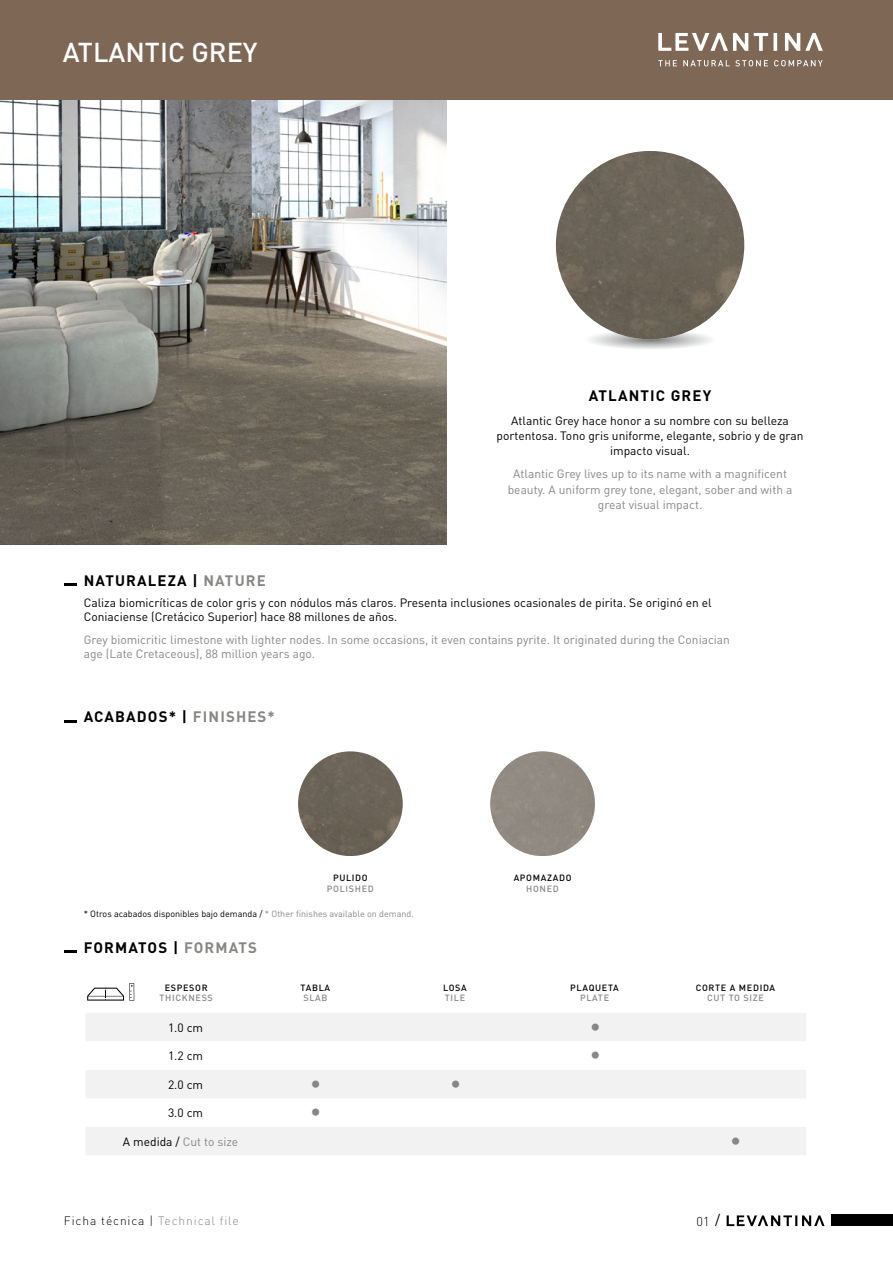
<style>
.page{position:relative;width:893px;height:1263px;background:#fff}
.page>*{position:absolute;margin:0;border:0;box-sizing:border-box;transform-origin:0 0}
.t1{font:500 27px "DIN";color:#fff}
.t2{font:27px "Minion Pro";color:#878786}
.t3{font:700 15px "DIN";letter-spacing:.075em;color:#000}
.t4{font:300 12.75px "DIN";color:#000}
.t5{font:12px/15.1px "DIN";color:#000;text-align:center}
.t6{font:12px/15.1px "DIN";color:#878786;text-align:center}
.t7{font:300 12px "DIN";letter-spacing:.075em;color:#000}
.t8{font:9px "DIN";color:#000}
.t9{font:500 9px "DIN";letter-spacing:.075em;color:#000}
.t10{font:500 9px "DIN";letter-spacing:.075em;color:#878786}
.s1{color:#878786}
.s2{color:#000}
.s3{font-weight:400;font-size:14.25px}
</style>
<div class="page">
<img style="left:0;top:100px;width:446px;height:444px">
<div style="left:0;top:0;width:893px;height:100px;background:#7e6855"></div>
<svg style="left:658px;top:33px;width:165px;height:33px"></svg>
<svg style="left:590px;top:329px;width:121px;height:20px"></svg>
<img style="left:556px;top:151px;width:188px;height:188px;border-radius:94px">
<svg style="left:64px;top:584px;width:13px;height:2px"></svg>
<svg style="left:64px;top:951px;width:13px;height:2px"></svg>
<svg style="left:87px;top:983px;width:47px;height:18px"></svg>
<svg style="left:86px;top:1013px;width:720px;height:142px;fill:#f2f2f2"></svg>
<svg style="left:86px;top:1041px;width:720px;height:29px"></svg>
<svg style="left:166px;top:1017px;width:39px;height:18px"></svg>
<svg style="left:164px;top:1077px;width:41px;height:15px"></svg>
<div style="left:119px;top:1129px;width:123px;height:21px;background:#f2f2f2"></div>
<div style="left:831px;top:1215px;width:62px;height:11px;background:#000"></div>
<svg style="left:727px;top:1215px;width:98px;height:11px"></svg>
<img style="left:298px;top:751px;width:105px;height:105px;border-radius:52px">
<div style="left:490px;top:751px;width:105px;height:105px;background:#8f8a81;border-radius:50%"></div>
<svg style="left:64px;top:720px;width:13px;height:2px"></svg>
<h1 class="t1" style="left:63px;top:34px;width:196px">ATLANTIC GREY</h1>
<p class="t3" style="left:589px;top:385px;width:124px">ATLANTIC GREY</p>
<p class="t5" style="left:497px;top:413px;width:308px">Atlantic Grey hace honor a su nombre con su belleza portentosa. Tono gris uniforme, elegante, sobrio y de gran impacto visual.</p>
<p class="t6" style="left:508px;top:467px;width:286px">Atlantic Grey lives up to its name with a magnificent beauty. A uniform grey tone, elegant, sober and with a great visual impact.</p>
<p class="t3" style="left:84px;top:570px;width:184px">NATURALEZA | <span class="s1">NATURE</span></p>
<p class="t5" style="left:84px;top:595px;width:629px;line-height:14.4px;text-align:left">Caliza biomicríticas de color gris y con nódulos más claros. Presenta inclusiones ocasionales de pirita. Se originó en el<br>Coniaciense (Cretácico Superior) hace 88 millones de años.</p>
<p class="t6" style="left:84px;top:633px;width:648px;line-height:14.4px;text-align:left">Grey biomicritic limestone with lighter nodes. In some occasions, it even contains pyrite. It originated during the Coniacian age (Late Cretaceous), 88 million years ago.</p>
<p class="t3" style="left:84px;top:707px;width:193px">ACABADOS* | <span class="s1">FINISHES*</span></p>
<p class="t9" style="left:333px;top:872px;width:36px">PULIDO</p>
<p class="t10" style="left:327px;top:883px;width:48px">POLISHED</p>
<p class="t8" style="left:84px;top:908px;width:332px">* Otros acabados disponibles bajo demanda / <span class="s1">* Other finishes available on demand.</span></p>
<p class="t3" style="left:84px;top:937px;width:175px">FORMATOS | <span class="s1">FORMATS</span></p>
<p class="t9" style="left:165px;top:981px;width:44px">ESPESOR</p>
<p class="t10" style="left:160px;top:992px;width:55px">THICKNESS</p>
<p class="t9" style="left:301px;top:981px;width:31px">TABLA</p>
<p class="t10" style="left:303px;top:992px;width:26px">SLAB</p>
<p class="t9" style="left:443px;top:981px;width:25px">LOSA</p>
<p class="t10" style="left:445px;top:992px;width:22px">TILE</p>
<p class="t9" style="left:514px;top:872px;width:59px">APOMAZADO</p>
<p class="t10" style="left:526px;top:883px;width:34px">HONED</p>
<p class="t9" style="left:570px;top:981px;width:50px">PLAQUETA</p>
<p class="t10" style="left:580px;top:992px;width:31px">PLATE</p>
<p class="t9" style="left:696px;top:981px;width:81px">CORTE A MEDIDA</p>
<p class="t10" style="left:707px;top:992px;width:58px">CUT TO SIZE</p>
<p class="t5" style="left:168px;top:1020px;width:37px">1.0 cm</p>
<h1 class="t2" style="left:590px;top:1006px;width:12px">•</h1>
<p class="t5" style="left:168px;top:1048px;width:37px">1.2 cm</p>
<h1 class="t2" style="left:590px;top:1034px;width:12px">•</h1>
<p class="t5" style="left:168px;top:1077px;width:37px">2.0 cm</p>
<h1 class="t2" style="left:310px;top:1063px;width:12px">•</h1>
<h1 class="t2" style="left:450px;top:1063px;width:12px">•</h1>
<p class="t5" style="left:168px;top:1105px;width:37px">3.0 cm</p>
<h1 class="t2" style="left:310px;top:1091px;width:12px">•</h1>
<p class="t6" style="left:123px;top:1134px;width:117px"><span class="s2">A medida /</span> Cut to size</p>
<h1 class="t2" style="left:730px;top:1120px;width:12px">•</h1>
<p class="t7" style="left:64px;top:1213px;width:176px">Ficha técnica | <span class="s1">Technical file</span></p>
<p class="t4" style="left:696px;top:1213px;width:25px">01 <span class="s3">/</span></p>
</div>
